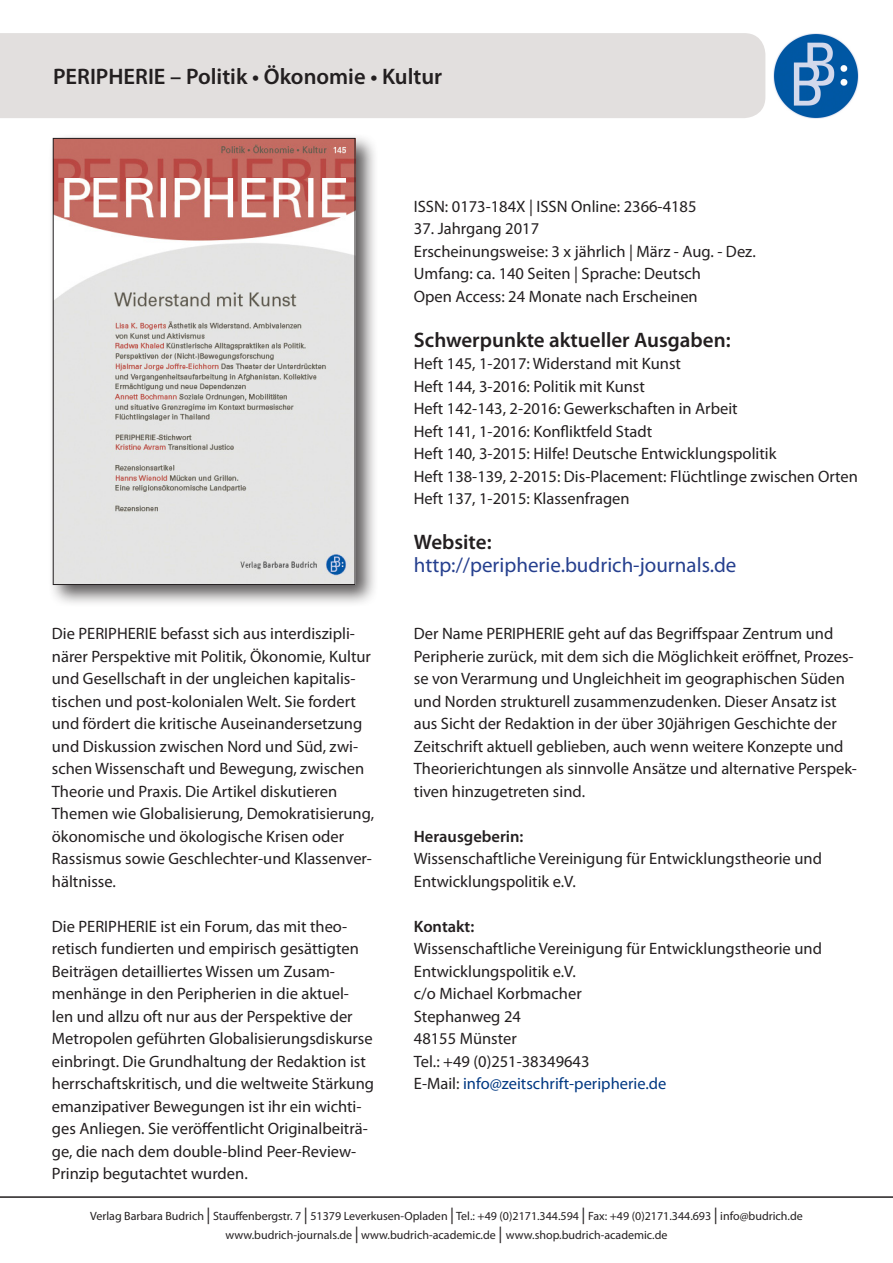
<style>
.page{position:relative;width:893px;height:1263px;background:#fff}
.page>*{position:absolute;margin:0;border:0;box-sizing:border-box;transform-origin:0 0}
.bibliografie{font:600 22.5px "Myriad Pro";color:#231f20}
.fließtext{font:600 21px "Myriad Pro";color:#231f20}
.t1{font:21px "Myriad Pro";color:#253f8e}
.fließtext-2{font:16.5px/22.5px "Myriad Pro";color:#231f20}
.t2{font:16.5px "Myriad Pro";color:#003882}
.t3{font:600 16.5px "Myriad Pro";color:#231f20}
.t4{font:12px "Myriad Pro";color:#231f20}
.s1{color:#231f20}
.s2{font-size:16.5px}
</style>
<div class="page">
<div style="left:0;top:33px;width:765px;height:85px;background:#e2dfde"></div>
<div style="left:48px;top:133px;width:330px;height:475px;background:#231f20;opacity:.75"></div>
<img style="left:55px;top:140px;width:298px;height:443px">
<div style="left:53px;top:138px;width:302px;height:447px;border:1px solid #231f20"></div>
<img style="left:774px;top:33px;width:85px;height:85px">
<hr style="left:0;top:1196px;width:893px;height:2px;background:#231f20">
<p class="bibliografie" style="left:53px;top:62px;width:391px">PERIPHERIE – Politik • Ökonomie • Kultur</p>
<p class="fließtext-2" style="left:52px;top:622px;width:324px">Die PERIPHERIE befasst sich aus interdiszipli&shy;närer Perspektive mit Politik, Ökonomie, Kultur und Gesellschaft in der ungleichen kapitalis&shy;tischen und post-kolonialen Welt. Sie fordert und fördert die kritische Auseinandersetzung und Diskussion zwischen Nord und Süd, zwi&shy;schen Wissenschaft und Bewegung, zwischen Theorie und Praxis. Die Artikel diskutieren Themen wie Globalisierung, Demokratisierung, ökonomische und ökologische Krisen oder Rassismus sowie Geschlechter-und Klassenver&shy;hältnisse.</p>
<p class="fließtext-2" style="left:52px;top:914px;width:324px">Die PERIPHERIE ist ein Forum, das mit theo&shy;retisch fundierten und empirisch gesättigten Beiträgen detailliertes Wissen um Zusam&shy;menhänge in den Peripherien in die aktuel&shy;len und allzu oft nur aus der Perspektive der Metropolen geführten Globalisierungsdiskurse einbringt. Die Grundhaltung der Redaktion ist herrschaftskritisch, und die weltweite Stärkung emanzipativer Bewegungen ist ihr ein wichti&shy;ges Anliegen. Sie veröffentlicht Originalbeiträ&shy;ge, die nach dem double-blind Peer-Review-Prinzip begutachtet wurden.</p>
<p class="fließtext-2" style="left:414px;top:194px;width:284px">ISSN: 0173-184X | ISSN Online: 2366-4185</p>
<p class="fließtext-2" style="left:414px;top:217px;width:127px">37. Jahrgang 2017</p>
<p class="fließtext-2" style="left:414px;top:239px;width:343px">Erscheinungsweise: 3 x jährlich | März - Aug. - Dez.</p>
<p class="fließtext-2" style="left:414px;top:262px;width:289px">Umfang: ca. 140 Seiten | Sprache: Deutsch</p>
<p class="fließtext-2" style="left:414px;top:284px;width:285px">Open Access: 24 Monate nach Erscheinen</p>
<p class="fließtext" style="left:414px;top:326px;width:318px">Schwerpunkte aktueller Ausgaben:</p>
<p class="fließtext-2" style="left:414px;top:352px;width:269px">Heft 145, 1-2017: Widerstand mit Kunst</p>
<p class="fließtext-2" style="left:414px;top:374px;width:232px">Heft 144, 3-2016: Politik mit Kunst</p>
<p class="fließtext-2" style="left:414px;top:397px;width:325px">Heft 142-143, 2-2016: Gewerkschaften in Arbeit</p>
<p class="fließtext-2" style="left:414px;top:419px;width:240px">Heft 141, 1-2016: Konfliktfeld Stadt</p>
<p class="fließtext-2" style="left:414px;top:442px;width:364px">Heft 140, 3-2015: Hilfe! Deutsche Entwicklungspolitik</p>
<p class="fließtext-2" style="left:414px;top:464px;width:446px">Heft 138-139, 2-2015: Dis-Placement: Flüchtlinge zwischen Orten</p>
<p class="fließtext-2" style="left:414px;top:487px;width:217px">Heft 137, 1-2015: Klassenfragen</p>
<p class="fließtext" style="left:414px;top:529px;width:79px">Website:</p>
<p class="t1" style="left:414px;top:552px;width:324px">http://peripherie.budrich-journals.de</p>
<p class="fließtext-2" style="left:414px;top:622px;width:445px">Der Name PERIPHERIE geht auf das Begriffspaar Zentrum und Peripherie zurück, mit dem sich die Möglichkeit eröffnet, Prozes&shy;se von Verarmung und Ungleichheit im geographischen Süden und Norden strukturell zusammenzudenken. Dieser Ansatz ist aus Sicht der Redaktion in der über 30jährigen Geschichte der Zeitschrift aktuell geblieben, auch wenn weitere Konzepte und Theorierichtungen als sinnvolle Ansätze und alternative Perspek&shy;tiven hinzugetreten sind.</p>
<p class="t3" style="left:414px;top:825px;width:111px">Herausgeberin:</p>
<p class="fließtext-2" style="left:414px;top:847px;width:410px">Wissenschaftliche Vereinigung für Entwicklungstheorie und<br>Entwicklungspolitik e.V.</p>
<p class="t3" style="left:414px;top:915px;width:62px">Kontakt:</p>
<p class="fließtext-2" style="left:414px;top:937px;width:410px">Wissenschaftliche Vereinigung für Entwicklungstheorie und<br>Entwicklungspolitik e.V.</p>
<p class="fließtext-2" style="left:414px;top:982px;width:169px">c/o Michael Korbmacher</p>
<p class="fließtext-2" style="left:414px;top:1004px;width:109px">Stephanweg 24</p>
<p class="fließtext-2" style="left:414px;top:1027px;width:104px">48155 Münster</p>
<p class="fließtext-2" style="left:414px;top:1049px;width:177px">Tel.: +49 (0)251-38349643</p>
<p class="t2" style="left:414px;top:1073px;width:254px"><span class="s1">E-Mail:</span> info@zeitschrift-peripherie.de</p>
<p class="t4" style="left:90px;top:1208px;width:714px">Verlag Barbara Budrich <span class="s2">|</span> Stauffenbergstr. 7 <span class="s2">|</span> 51379 Leverkusen-Opladen <span class="s2">|</span> Tel.: +49 (0)2171.344.594 <span class="s2">|</span> Fax: +49 (0)2171.344.693 <span class="s2">|</span> info@budrich.de</p>
<p class="t4" style="left:225px;top:1228px;width:443px">www.budrich-journals.de <span class="s2">|</span> www.budrich-academic.de <span class="s2">|</span> www.shop.budrich-academic.de</p>
</div>
